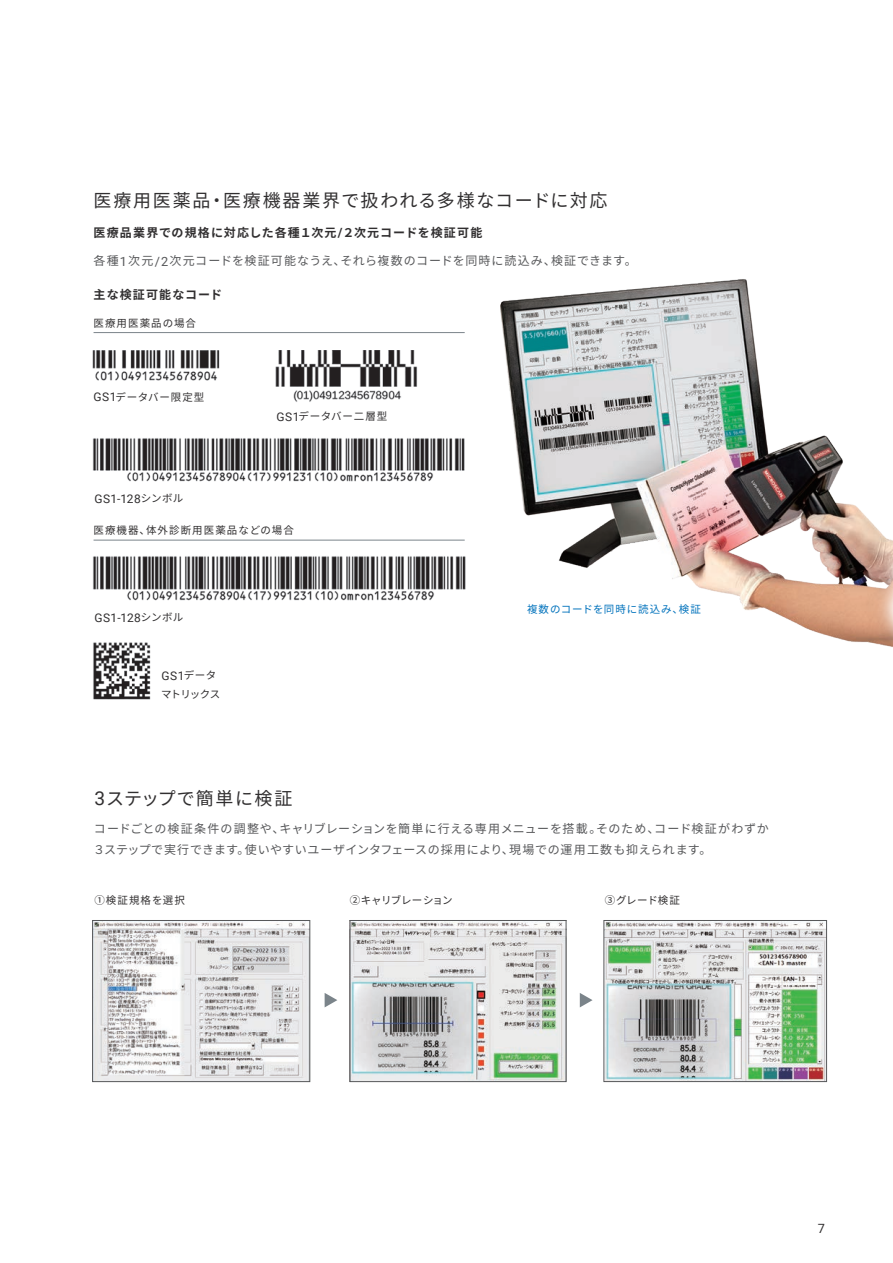
<style>
.page{position:relative;width:893px;height:1263px;background:#fff}
.page>*{position:absolute;margin:0;border:0;box-sizing:border-box;transform-origin:0 0}
.t1{font:18px "Source Han Sans";letter-spacing:.095em;color:#312f30}
.t2{font:18px "Source Han Sans";letter-spacing:.06em;color:#312f30}
.t3{font:12.75px "Roboto";color:#312f30}
.t4{font:12px/21px "Source Han Sans";letter-spacing:.05em;color:#57585a}
.t5{font:12px "Source Han Sans";letter-spacing:.07em;color:#57585a}
.t6{font:700 12px "Source Han Sans";letter-spacing:.09em;color:#312f30}
.t7{font:11.85px "Roboto";letter-spacing:.04em;color:#312f30}
.t8{font:10.5px "Source Han Sans";letter-spacing:.085em;color:#312f30}
.t9{font:10.5px "Source Han Sans";letter-spacing:.09em;color:#0072bc}
.t10{font:10.5px "Source Han Sans";letter-spacing:-.025em;color:#312f30}
.t11{font:10.5px "Source Han Sans";letter-spacing:.02em;color:#312f30}
.s1{font-family:"Roboto";font-size:12.75px}
.s2{font-family:"Roboto";font-size:11.85px}
.s3{font-family:"Source Han Sans";font-size:10.5px}
.s4{font-family:"Roboto";font-size:19.05px}
</style>
<div class="page">
<img style="left:352px;top:922px;width:212px;height:158px">
<div style="left:350px;top:920px;width:216px;height:162px;border:1px solid #57585a"></div>
<img style="left:94px;top:922px;width:214px;height:158px">
<div style="left:92px;top:920px;width:218px;height:162px;border:1px solid #57585a"></div>
<img style="left:605px;top:922px;width:220px;height:158px">
<div style="left:603px;top:920px;width:224px;height:162px;border:1px solid #57585a"></div>
<svg style="left:325px;top:993px;width:12px;height:14px"></svg>
<svg style="left:580px;top:993px;width:13px;height:14px"></svg>
<img style="left:500px;top:279px;width:393px;height:368px">
<img style="left:92px;top:438px;width:373px;height:44px">
<img style="left:93px;top:556px;width:373px;height:45px">
<img style="left:92px;top:350px;width:128px;height:31px">
<img style="left:275px;top:350px;width:143px;height:52px">
<hr style="left:94px;top:332px;width:371px;height:1px;background:#7b848a">
<hr style="left:94px;top:540px;width:371px;height:1px;background:#7b848a">
<img style="left:93px;top:642px;width:58px;height:58px">
<h1 class="t1" style="left:94px;top:190px;width:515px">医療用医薬品・医療機器業界で扱われる多様なコードに対応</h1>
<p class="t6" style="left:94px;top:225px;width:390px">医療品業界での規格に対応した各種１次元<span class="s1">/</span>２次元コードを検証可能</p>
<p class="t5" style="left:94px;top:254px;width:545px">各種<span class="s1">1</span>次元<span class="s1">/2</span>次元コードを検証可能なうえ、それら複数のコードを同時に読込み、検証できます。</p>
<p class="t6" style="left:94px;top:288px;width:130px">主な検証可能なコード</p>
<p class="t8" style="left:94px;top:317px;width:104px">医療用医薬品の場合</p>
<p class="t8" style="left:94px;top:391px;width:112px"><span class="s2">GS1</span>データバー限定型</p>
<p class="t7" style="left:94px;top:490px;width:90px">GS1-128<span class="s3">シンボル</span></p>
<p class="t8" style="left:277px;top:411px;width:112px"><span class="s2">GS1</span>データバー二層型</p>
<p class="t8" style="left:94px;top:524px;width:202px">医療機器、体外診断用医薬品などの場合</p>
<p class="t7" style="left:94px;top:609px;width:90px">GS1-128<span class="s3">シンボル</span></p>
<p class="t7" style="left:162px;top:667px;width:56px">GS1<span class="s3">データ</span></p>
<p class="t8" style="left:161px;top:688px;width:61px">マトリックス</p>
<h1 class="t2" style="left:94px;top:788px;width:199px"><span class="s4">3</span>ステップで簡単に検証</h1>
<p class="t9" style="left:527px;top:604px;width:175px">複数のコードを同時に読込み、検証</p>
<p class="t4" style="left:93px;top:818px;width:677px">コードごとの検証条件の調整や、キャリブレーションを簡単に行える専用メニューを搭載。そのため、コード検証がわずか<br>３ステップで実行できます。使いやすいユーザインタフェースの採用により、現場での運用工数も抑えられます。</p>
<p class="t8" style="left:94px;top:894px;width:92px">➀検証規格を選択</p>
<p class="t10" style="left:350px;top:894px;width:104px">➁キャリブレーション</p>
<p class="t11" style="left:605px;top:894px;width:77px">➂グレード検証</p>
<p class="t3" style="left:818px;top:1219px;width:9px">7</p>
</div>
